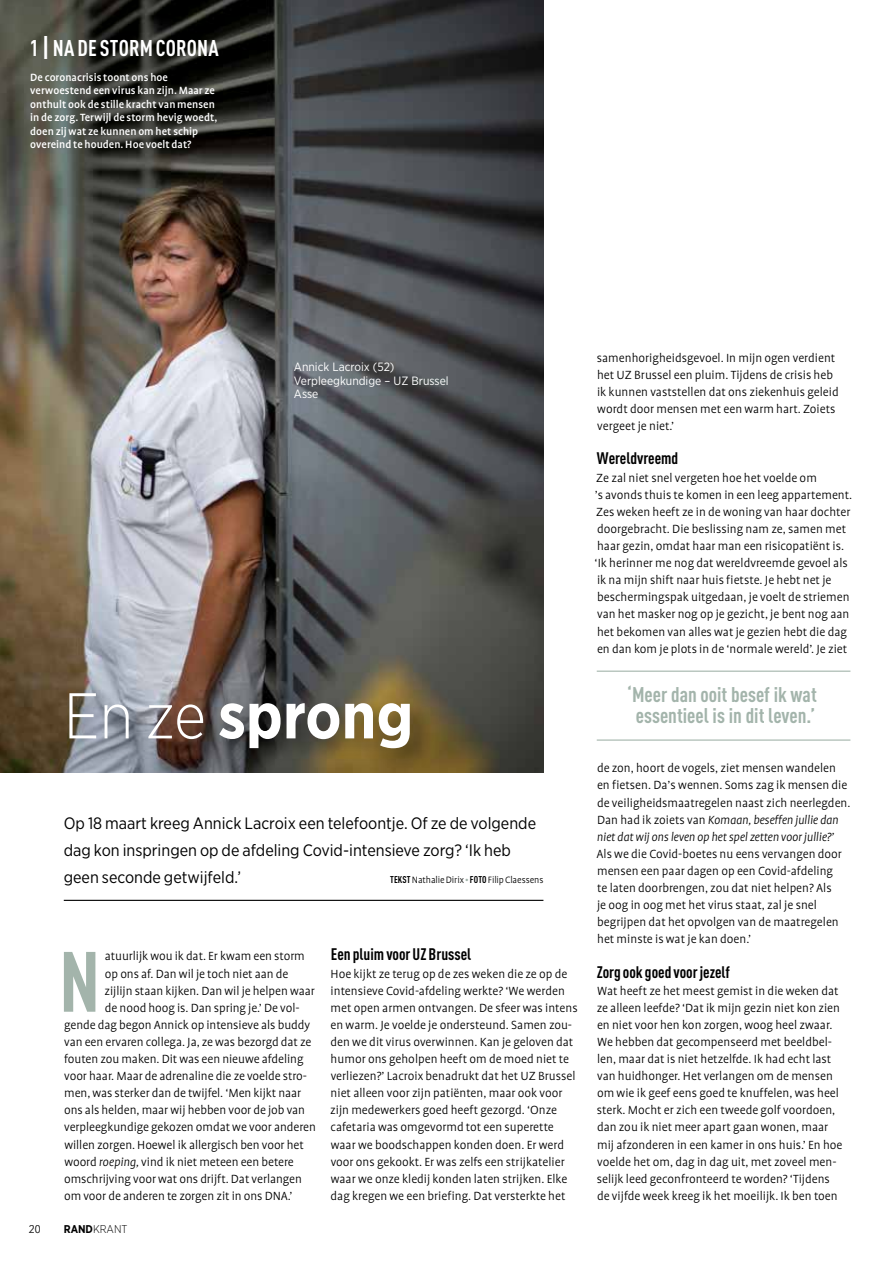
<style>
.page{position:relative;width:893px;height:1263px;background:#fff}
.page>*{position:absolute;margin:0;border:0;box-sizing:border-box;transform-origin:0 0}
.t1{font:700 condensed 84px "DINOT";color:#a3b4ab}
.t2{font:700 64.5px "Gotham Narrow";color:#fff}
.t3{font:700 condensed 22.5px "DINOT";letter-spacing:.005em;color:#fff}
.t4{font:700 condensed 21px/21px "DINOT";color:#a3b4ab;text-align:center}
.t5{font:16.5px/27px "Gotham Narrow";color:#000}
.t6{font:700 condensed 16.5px "DINOT";color:#000}
.t7{font:300 13.5px/17.1px "Profile";color:#000}
.t8{font:500 12px/13.5px "Profile";color:#fff}
.t9{font:12px/13.5px "Gotham Narrow";color:#fff}
.t10{font:300 11.25px "Gotham Narrow";color:#000}
.t11{font:300 10.5px "Profile";letter-spacing:-.01em;color:#000}
.s1{font-size:26.7px}
.s2{font-weight:300}
.s3{font-family:"DINOT";font-weight:700;font-stretch:condensed;font-size:9.75px}
.s4{font-family:"Profile SC";font-weight:400;color:#a3b4ab}
.s5{font-style:italic}
.s6{font-weight:700}
</style>
<div class="page">
<img style="left:0;top:0;width:543px;height:772px">
<hr style="left:64px;top:900px;width:479px;height:1px;background:#000">
<div style="left:66px;top:689px;width:368px;height:83px;background:#000;opacity:.4"></div>
<hr style="left:597px;top:671px;width:253px;height:1px;background:#a3b4ab">
<hr style="left:597px;top:739px;width:253px;height:2px;background:#a3b4ab">
<h3 class="t3" style="left:30px;top:34px;width:191px">1 <span class="s1">|</span> NA DE STORM CORONA</h3>
<p class="t8" style="left:30px;top:70px;width:189px">De coronacrisis toont ons hoe verwoestend een virus kan zijn. Maar ze onthult ook de stille kracht van mensen in de zorg. Terwijl de storm hevig woedt, doen zij wat ze kunnen om het schip overeind te houden. Hoe voelt dat?</p>
<p class="t9" style="left:294px;top:360px;width:156px">Annick Lacroix (52)<br>Verpleegkundige – UZ Brussel<br>Asse</p>
<h2 class="t2" style="left:64px;top:674px;width:351px"><span class="s2">En ze</span> sprong</h2>
<p class="t5" style="left:64px;top:810px;width:474px">Op 18 maart kreeg Annick Lacroix een telefoontje. Of ze de volgende dag kon inspringen op de afdeling Covid-intensieve zorg? ‘Ik heb geen seconde getwijfeld.’</p>
<p class="t11" style="left:390px;top:875px;width:155px"><span class="s3">TEKST</span> Nathalie Dirix <span class="s4">•</span><span class="s3">FOTO</span> Filip Claessens</p>
<h1 class="t1" style="left:59px;top:931px;width:43px">N</h1>
<p class="t6" style="left:331px;top:944px;width:142px">Een pluim voor UZ Brussel</p>
<p class="t7" style="left:105px;top:948px;width:202px">atuurlijk wou ik dat. Er kwam een storm</p>
<p class="t7" style="left:105px;top:965px;width:185px">op ons af. Dan wil je toch niet aan de</p>
<p class="t7" style="left:105px;top:982px;width:212px">zijlijn staan kijken. Dan wil je helpen waar</p>
<p class="t7" style="left:105px;top:999px;width:196px">de nood hoog is. Dan spring je.’ De vol-</p>
<p class="t7" style="left:64px;top:1016px;width:247px">gende dag begon Annick op intensieve als buddy</p>
<p class="t7" style="left:64px;top:1033px;width:249px">van een ervaren collega. Ja, ze was bezorgd dat ze</p>
<p class="t7" style="left:64px;top:1050px;width:241px">fouten zou maken. Dit was een nieuwe afdeling</p>
<p class="t7" style="left:64px;top:1067px;width:244px">voor haar. Maar de adrenaline die ze voelde stro-</p>
<p class="t7" style="left:64px;top:1085px;width:239px">men, was sterker dan de twijfel. ‘Men kijkt naar</p>
<p class="t7" style="left:64px;top:1102px;width:243px">ons als helden, maar wij hebben voor de job van</p>
<p class="t7" style="left:64px;top:1119px;width:253px">verpleegkundige gekozen omdat we voor anderen</p>
<p class="t7" style="left:64px;top:1136px;width:241px">willen zorgen. Hoewel ik allergisch ben voor het</p>
<p class="t7" style="left:64px;top:1153px;width:231px">woord <span class="s5">roeping,</span> vind ik niet meteen een betere</p>
<p class="t7" style="left:64px;top:1170px;width:239px">omschrijving voor wat ons drijft. Dat verlangen</p>
<p class="t7" style="left:64px;top:1187px;width:230px">om voor de anderen te zorgen zit in ons DNA.’</p>
<p class="t7" style="left:330px;top:965px;width:249px">Hoe kijkt ze terug op de zes weken die ze op de intensieve Covid-afdeling werkte? ‘We werden met open armen ontvangen. De sfeer was intens en warm. Je voelde je ondersteund. Samen zou&shy;den we dit virus overwinnen. Kan je geloven dat humor ons geholpen heeft om de moed niet te verliezen?’ Lacroix benadrukt dat het UZ Brussel niet alleen voor zijn patiënten, maar ook voor zijn medewerkers goed heeft gezorgd. ‘Onze cafetaria was omgevormd tot een superette waar we boodschappen konden doen. Er werd voor ons gekookt. Er was zelfs een strijkatelier waar we onze kledij konden laten strijken. Elke dag kregen we een briefing. Dat versterkte het</p>
<p class="t10" style="left:29px;top:1222px;width:13px">20</p>
<p class="t10" style="left:64px;top:1222px;width:65px"><span class="s6">RAND</span>KRANT</p>
<p class="t7" style="left:597px;top:349px;width:243px">samenhorigheidsgevoel. In mijn ogen verdient het UZ Brussel een pluim. Tijdens de crisis heb ik kunnen vaststellen dat ons ziekenhuis geleid wordt door mensen met een warm hart. Zoiets vergeet je niet.’</p>
<p class="t6" style="left:597px;top:449px;width:83px">Wereldvreemd</p>
<p class="t7" style="left:595px;top:469px;width:259px">Ze zal niet snel vergeten hoe het voelde om<br>’s avonds thuis te komen in een leeg appartement.<br>Zes weken heeft ze in de woning van haar dochter doorgebracht. Die beslissing nam ze, samen met haar gezin, omdat haar man een risicopatiënt is. ‘Ik herinner me nog dat wereldvreemde gevoel als ik na mijn shift naar huis fietste. Je hebt net je beschermingspak uitgedaan, je voelt de striemen van het masker nog op je gezicht, je bent nog aan het bekomen van alles wat je gezien hebt die dag en dan kom je plots in de ‘normale wereld’. Je ziet</p>
<h3 class="t4" style="left:627px;top:683px;width:191px">‘Meer dan ooit besef ik wat essentieel is in dit leven.’</h3>
<p class="t7" style="left:597px;top:760px;width:255px">de zon, hoort de vogels, ziet mensen wandelen en fietsen. Da’s wennen. Soms zag ik mensen die de veiligheidsmaatregelen naast zich neerlegden.<br>Dan had ik zoiets van <span class="s5">Komaan, beseffen jullie dan niet dat wij ons leven op het spel zetten voor jullie?’</span></p>
<p class="t7" style="left:596px;top:845px;width:247px">Als we die Covid-boetes nu eens vervangen door mensen een paar dagen op een Covid-afdeling te laten doorbrengen, zou dat niet helpen? Als je oog in oog met het virus staat, zal je snel begrijpen dat het opvolgen van de maatregelen het minste is wat je kan doen.’</p>
<p class="t6" style="left:597px;top:962px;width:135px">Zorg ook goed voor jezelf</p>
<p class="t7" style="left:597px;top:982px;width:247px">Wat heeft ze het meest gemist in die weken dat ze alleen leefde? ‘Dat ik mijn gezin niet kon zien en niet voor hen kon zorgen, woog heel zwaar.<br>We hebben dat gecompenseerd met beeldbel&shy;len, maar dat is niet hetzelfde. Ik had echt last van huidhonger. Het verlangen om de mensen om wie ik geef eens goed te knuffelen, was heel sterk. Mocht er zich een tweede golf voordoen, dan zou ik niet meer apart gaan wonen, maar mij afzonderen in een kamer in ons huis.’ En hoe voelde het om, dag in dag uit, met zoveel men&shy;selijk leed geconfronteerd te worden? ‘Tijdens de vijfde week kreeg ik het moeilijk. Ik ben toen</p>
</div>
